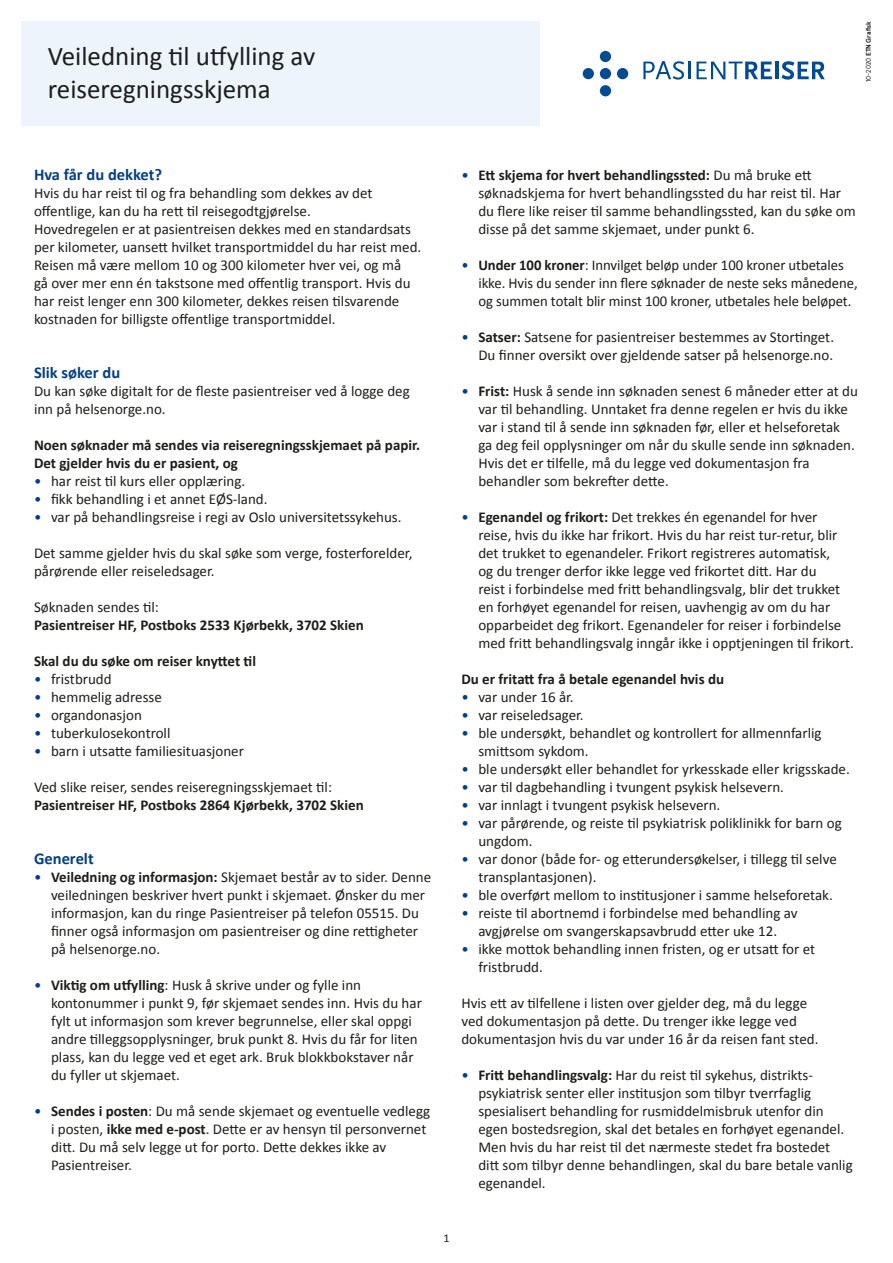
<style>
.page{position:relative;width:893px;height:1263px;background:#fff}
.page>*{position:absolute;margin:0;border:0;box-sizing:border-box;transform-origin:0 0}
.Tittel{font:27px/32.4px "Calibri";color:#1d1d1b}
.t1{font:700 16.5px "Calibri";color:#033f85}
.Brødtekst{font:15px/18px "Calibri";color:#1d1d1b}
.Mellomtittel{font:700 15px/18px "Calibri";color:#1d1d1b}
.Brødtekst-2{font:700 15px/18px "Calibri";color:#1d1d1b}
.t2{font:12px "Calibri";color:#1d1d1b}
.Tekst_til_avkrysning{font:700 6.75px "Apercu";letter-spacing:-.005em;color:#1d1d1b}
.s1{font-weight:400}
.s2{color:#033f85}
.s3{font-weight:700}
</style>
<div class="page">
<div style="left:21px;top:21px;width:519px;height:105px;background:#edf4fc"></div>
<div style="left:600px;top:51px;width:11px;height:11px;background:#004b93;border-radius:50%"></div>
<div style="left:600px;top:68px;width:11px;height:11px;background:#004b93;border-radius:50%"></div>
<div style="left:583px;top:68px;width:11px;height:11px;background:#004b93;border-radius:50%"></div>
<div style="left:617px;top:68px;width:11px;height:11px;background:#004b93;border-radius:50%"></div>
<div style="left:600px;top:85px;width:11px;height:11px;background:#004b93;border-radius:50%"></div>
<svg style="left:643px;top:61px;width:41px;height:19px"></svg>
<hr style="left:688px;top:62px;width:3px;height:17px;background:#004b93">
<svg style="left:696px;top:62px;width:76px;height:17px"></svg>
<hr style="left:775px;top:62px;width:3px;height:17px;background:#004b93">
<svg style="left:781px;top:61px;width:44px;height:19px"></svg>
<p class="Tittel" style="left:48px;top:40px;width:269px">Veiledning til utfylling av reiseregningsskjema</p>
<p class="Tekst_til_avkrysning" style="left:863px;top:82px;width:63px;rotate:-90deg"><span class="s1">10-2020</span> ETN Grafisk</p>
<h2 class="t1" style="left:34px;top:164px;width:130px">Hva får du dekket?</h2>
<p class="Brødtekst" style="left:34px;top:184px;width:389px">Hvis du har reist til og fra behandling som dekkes av det offentlige, kan du ha rett til reisegodtgjørelse.<br>Hovedregelen er at pasientreisen dekkes med en standardsats per kilometer, uansett hvilket transportmiddel du har reist med.<br>Reisen må være mellom 10 og 300 kilometer hver vei, og må<br>gå over mer enn én takstsone med offentlig transport. Hvis du har reist lenger enn 300 kilometer, dekkes reisen tilsvarende kostnaden for billigste offentlige transportmiddel.</p>
<h2 class="t1" style="left:34px;top:362px;width:88px">Slik søker du</h2>
<p class="Brødtekst" style="left:34px;top:382px;width:377px">Du kan søke digitalt for de fleste pasientreiser ved å logge deg inn på helsenorge.no.</p>
<p class="Mellomtittel" style="left:34px;top:436px;width:388px">Noen søknader må sendes via reiseregningsskjemaet på papir.<br>Det gjelder hvis du er pasient, og</p>
<p class="Brødtekst" style="left:34px;top:472px;width:213px"><span class="s2">•</span> har reist til kurs eller opplæring.</p>
<p class="Brødtekst" style="left:34px;top:490px;width:235px"><span class="s2">•</span> fikk behandling i et annet EØS-land.</p>
<p class="Brødtekst" style="left:34px;top:508px;width:369px"><span class="s2">•</span> var på behandlingsreise i regi av Oslo universitetssykehus.</p>
<p class="Brødtekst" style="left:34px;top:544px;width:380px">Det samme gjelder hvis du skal søke som verge, fosterforelder, pårørende eller reiseledsager.</p>
<p class="Brødtekst-2" style="left:34px;top:598px;width:331px"><span class="s1">Søknaden sendes til:<br></span>Pasientreiser HF, Postboks 2533 Kjørbekk, 3702 Skien</p>
<p class="Mellomtittel" style="left:34px;top:652px;width:224px">Skal du du søke om reiser knyttet til</p>
<p class="Brødtekst" style="left:34px;top:670px;width:79px"><span class="s2">•</span> fristbrudd</p>
<p class="Brødtekst" style="left:34px;top:688px;width:129px"><span class="s2">•</span> hemmelig adresse</p>
<p class="Brødtekst" style="left:34px;top:706px;width:109px"><span class="s2">•</span> organdonasjon</p>
<p class="Brødtekst" style="left:34px;top:724px;width:138px"><span class="s2">•</span> tuberkulosekontroll</p>
<p class="Brødtekst" style="left:34px;top:742px;width:211px"><span class="s2">•</span> barn i utsatte familiesituasjoner</p>
<p class="Brødtekst" style="left:34px;top:778px;width:331px">Ved slike reiser, sendes reiseregningsskjemaet til:<br><span class="s3">Pasientreiser HF, Postboks 2864 Kjørbekk, 3702 Skien</span></p>
<h2 class="t1" style="left:34px;top:848px;width:61px">Generelt</h2>
<p class="Brødtekst" style="left:51px;top:868px;width:382px;text-indent:-17px"><span class="s2">•</span> <span class="s3">Veiledning og informasjon:</span> Skjemaet består av to sider. Denne veiledningen beskriver hvert punkt i skjemaet. Ønsker du mer informasjon, kan du ringe Pasientreiser på telefon 05515. Du finner også informasjon om pasientreiser og dine rettigheter på helsenorge.no.</p>
<p class="Brødtekst" style="left:51px;top:976px;width:372px;text-indent:-17px"><span class="s2">•</span> <span class="s3">Viktig om utfylling</span>: Husk å skrive under og fylle inn kontonummer i punkt 9, før skjemaet sendes inn. Hvis du har fylt ut informasjon som krever begrunnelse, eller skal oppgi andre tilleggsopplysninger, bruk punkt 8. Hvis du får for liten plass, kan du legge ved et eget ark. Bruk blokkbokstaver når du fyller ut skjemaet.</p>
<p class="Brødtekst" style="left:51px;top:1102px;width:381px;text-indent:-17px"><span class="s2">•</span> <span class="s3">Sendes i posten</span>: Du må sende skjemaet og eventuelle vedlegg i posten, <span class="s3">ikke med e-post</span>. Dette er av hensyn til personvernet ditt. Du må selv legge ut for porto. Dette dekkes ikke av Pasientreiser.</p>
<p class="Brødtekst" style="left:478px;top:166px;width:379px;text-indent:-17px"><span class="s2">•</span> <span class="s3">Ett skjema for hvert behandlingssted:</span> Du må bruke ett søknadskjema for hvert behandlingssted du har reist til. Har du flere like reiser til samme behandlingssted, kan du søke om disse på det samme skjemaet, under punkt 6.</p>
<p class="Brødtekst" style="left:478px;top:256px;width:381px;text-indent:-17px"><span class="s2">•</span> <span class="s3">Under 100 kroner</span>: Innvilget beløp under 100 kroner utbetales ikke. Hvis du sender inn flere søknader de neste seks månedene, og summen totalt blir minst 100 kroner, utbetales hele beløpet.</p>
<p class="Brødtekst" style="left:461px;top:328px;width:374px;text-align:right"><span class="s2">•</span> <span class="s3">Satser:</span> Satsene for pasientreiser bestemmes av Stortinget.<br>Du finner oversikt over gjeldende satser på helsenorge.no.</p>
<p class="Brødtekst" style="left:478px;top:382px;width:381px;text-indent:-17px"><span class="s2">•</span> <span class="s3">Frist:</span> Husk å sende inn søknaden senest 6 måneder etter at du var til behandling. Unntaket fra denne regelen er hvis du ikke var i stand til å sende inn søknaden før, eller et helseforetak<br>ga deg feil opplysninger om når du skulle sende inn søknaden.<br>Hvis det er tilfelle, må du legge ved dokumentasjon fra behandler som bekrefter dette.</p>
<p class="Brødtekst" style="left:478px;top:508px;width:377px;text-indent:-17px"><span class="s2">•</span> <span class="s3">Egenandel og frikort:</span> Det trekkes én egenandel for hver reise, hvis du ikke har frikort. Hvis du har reist tur-retur, blir det trukket to egenandeler. Frikort registreres automatisk,<br>og du trenger derfor ikke legge ved frikortet ditt. Har du<br>reist i forbindelse med fritt behandlingsvalg, blir det trukket en forhøyet egenandel for reisen, uavhengig av om du har opparbeidet deg frikort. Egenandeler for reiser i forbindelse med fritt behandlingsvalg inngår ikke i opptjeningen til frikort.</p>
<p class="Mellomtittel" style="left:461px;top:670px;width:264px">Du er fritatt fra å betale egenandel hvis du</p>
<p class="Brødtekst" style="left:461px;top:688px;width:114px"><span class="s2">•</span> var under 16 år.</p>
<p class="Brødtekst" style="left:461px;top:706px;width:124px"><span class="s2">•</span> var reiseledsager.</p>
<p class="Brødtekst" style="left:478px;top:724px;width:345px;text-indent:-17px"><span class="s2">•</span> ble undersøkt, behandlet og kontrollert for allmennfarlig smittsom sykdom.</p>
<p class="Brødtekst" style="left:461px;top:760px;width:390px"><span class="s2">•</span> ble undersøkt eller behandlet for yrkesskade eller krigsskade.</p>
<p class="Brødtekst" style="left:461px;top:778px;width:324px"><span class="s2">•</span> var til dagbehandling i tvungent psykisk helsevern.</p>
<p class="Brødtekst" style="left:461px;top:796px;width:260px"><span class="s2">•</span> var innlagt i tvungent psykisk helsevern.</p>
<p class="Brødtekst" style="left:478px;top:814px;width:365px;text-indent:-17px"><span class="s2">•</span> var pårørende, og reiste til psykiatrisk poliklinikk for barn og ungdom.</p>
<p class="Brødtekst" style="left:478px;top:850px;width:360px;text-indent:-17px"><span class="s2">•</span> var donor (både for- og etterundersøkelser, i tillegg til selve transplantasjonen).</p>
<p class="Brødtekst" style="left:461px;top:886px;width:373px"><span class="s2">•</span> ble overført mellom to institusjoner i samme helseforetak.</p>
<p class="Brødtekst" style="left:461px;top:904px;width:338px;text-align:center"><span class="s2">•</span> reiste til abortnemd i forbindelse med behandling av avgjørelse om svangerskapsavbrudd etter uke 12.</p>
<p class="Brødtekst" style="left:478px;top:940px;width:338px;text-indent:-17px"><span class="s2">•</span> ikke mottok behandling innen fristen, og er utsatt for et fristbrudd.</p>
<p class="Brødtekst" style="left:461px;top:994px;width:359px">Hvis ett av tilfellene i listen over gjelder deg, må du legge ved dokumentasjon på dette. Du trenger ikke legge ved dokumentasjon hvis du var under 16 år da reisen fant sted.</p>
<p class="Brødtekst" style="left:478px;top:1066px;width:376px;text-indent:-17px"><span class="s2">•</span> <span class="s3">Fritt behandlingsvalg:</span> Har du reist til sykehus, distrikts&shy;psykiatrisk senter eller institusjon som tilbyr tverrfaglig spesialisert behandling for rusmiddelmisbruk utenfor din egen bostedsregion, skal det betales en forhøyet egenandel.<br>Men hvis du har reist til det nærmeste stedet fra bostedet ditt som tilbyr denne behandlingen, skal du bare betale vanlig egenandel.</p>
<p class="t2" style="left:443px;top:1230px;width:8px">1</p>
</div>
